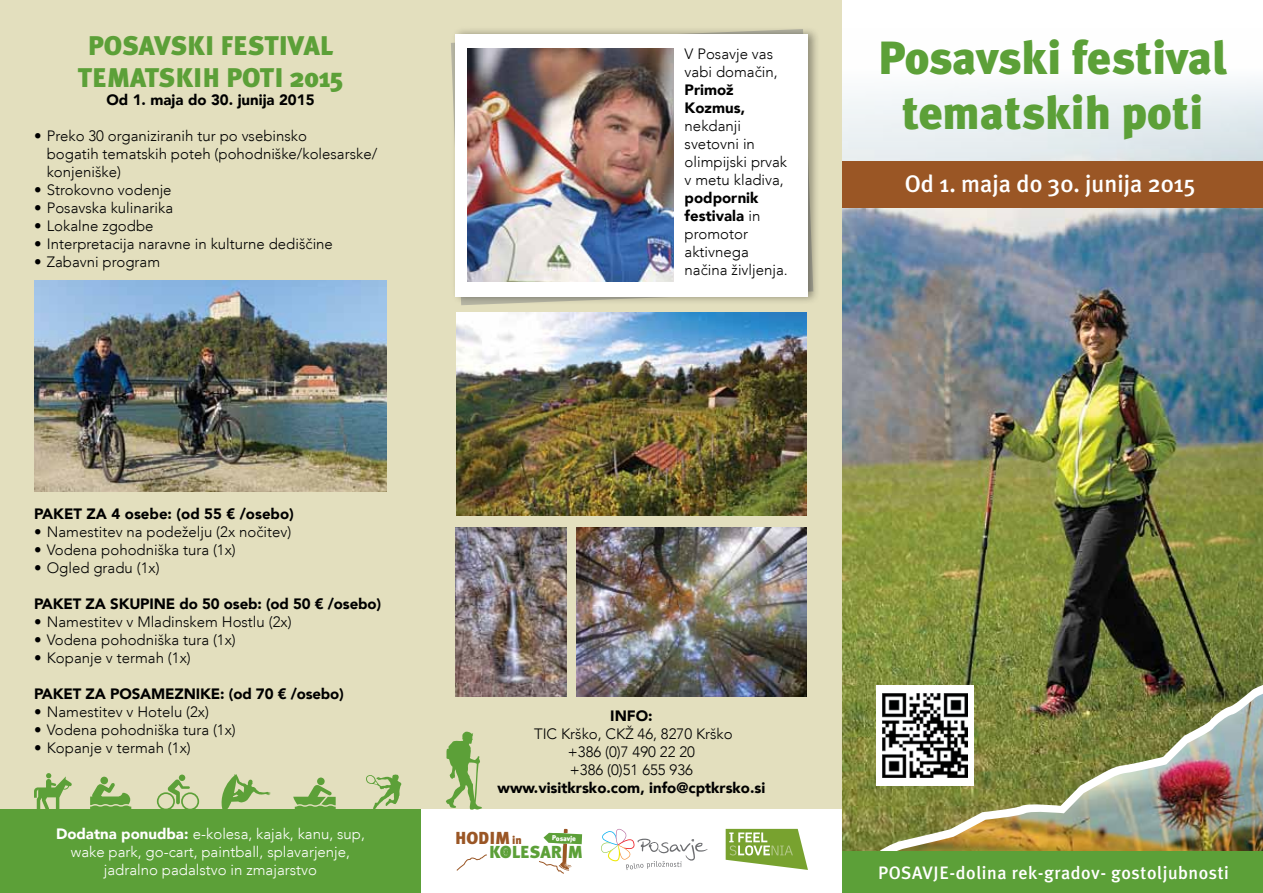
<style>
.page{position:relative;width:1263px;height:893px;background:#fff}
.page>*{position:absolute;margin:0;border:0;box-sizing:border-box;transform-origin:0 0}
.t1{font:900 46.5px/55.8px "ID Meta Plus";color:#5ca038;text-align:center}
.t2{font:900 27px/32.4px "ID Meta Plus";color:#5ca038;text-align:center}
.t3{font:500 24px "ID Meta Plus";color:#fff}
.t4{font:500 18px "ID Meta Plus";letter-spacing:.03em;color:#fff}
.t5{font:900 17.4px "ID Meta Plus";color:#5ca038}
.t6{font:900 17.4px "ID Meta Plus";color:#9a5625}
.t7{font:300 15px/18px "Avenir LT";color:#000}
.t8{font:900 15px/18px "Avenir LT";color:#000}
.t9{font:300 15px/18px "Avenir LT";color:#fff;text-align:center}
.t10{font:900 11.1px "ID Meta Plus";color:#9a5625}
.t11{font:900 7.05px "ID Meta Plus";color:#fff}
.s1{font-weight:900}
</style>
<div class="page">
<img style="left:842px;top:82px;width:421px;height:770px">
<img style="left:861px;top:673px;width:402px;height:179px">
<img style="left:885px;top:694px;width:378px;height:158px">
<div style="left:0;top:0;width:842px;height:893px;background:#e3dfbe"></div>
<div style="left:0;top:810px;width:421px;height:83px;background:#5ca038"></div>
<div style="left:421px;top:810px;width:421px;height:83px;background:#fff"></div>
<div style="left:843px;top:162px;width:420px;height:46px;background:#9a5625"></div>
<div style="left:842px;top:852px;width:421px;height:41px;background:#5ca038"></div>
<img style="left:455px;top:527px;width:112px;height:170px">
<img style="left:577px;top:527px;width:229px;height:170px">
<svg style="left:502px;top:848px;width:8px;height:8px"></svg>
<svg style="left:539px;top:829px;width:43px;height:45px"></svg>
<svg style="left:456px;top:854px;width:31px;height:17px"></svg>
<svg style="left:601px;top:829px;width:107px;height:41px"></svg>
<svg style="left:726px;top:829px;width:82px;height:41px"></svg>
<div style="left:452px;top:26px;width:368px;height:279px;background:#000;opacity:.37"></div>
<div style="left:456px;top:34px;width:352px;height:263px;background:#fff"></div>
<img style="left:468px;top:48px;width:205px;height:234px">
<img style="left:456px;top:313px;width:350px;height:203px">
<div style="left:179px;top:774px;width:6px;height:7px;background:#5ca038;border-radius:50%"></div>
<svg style="left:157px;top:779px;width:42px;height:31px"></svg>
<div style="left:317px;top:777px;width:8px;height:8px;background:#5ca038;border-radius:50%"></div>
<svg style="left:293px;top:783px;width:43px;height:27px"></svg>
<div style="left:100px;top:777px;width:8px;height:7px;background:#5ca038;border-radius:50%"></div>
<svg style="left:90px;top:782px;width:41px;height:28px"></svg>
<svg style="left:219px;top:774px;width:52px;height:36px"></svg>
<svg style="left:446px;top:732px;width:36px;height:78px"></svg>
<svg style="left:366px;top:774px;width:36px;height:36px"></svg>
<svg style="left:34px;top:773px;width:38px;height:37px"></svg>
<img style="left:34px;top:280px;width:353px;height:212px">
<div style="left:876px;top:685px;width:98px;height:101px;background:#fff"></div>
<img style="left:883px;top:693px;width:84px;height:85px">
<h2 class="t2" style="left:78px;top:29px;width:267px">POSAVSKI FESTIVAL<br>TEMATSKIH POTI 2015</h2>
<p class="t8" style="left:106px;top:91px;width:210px">Od 1. maja do 30. junija 2015</p>
<p class="t7" style="left:47px;top:127px;width:332px;text-indent:-13px">• Preko 30 organiziranih tur po vsebinsko<br>bogatih tematskih poteh (pohodniške/kolesarske/ konjeniške)</p>
<p class="t7" style="left:34px;top:181px;width:139px">• Strokovno vodenje</p>
<p class="t7" style="left:34px;top:199px;width:141px">• Posavska kulinarika</p>
<p class="t7" style="left:34px;top:217px;width:121px">• Lokalne zgodbe</p>
<p class="t7" style="left:34px;top:235px;width:300px">• Interpretacija naravne in kulturne dediščine</p>
<p class="t7" style="left:34px;top:253px;width:128px">• Zabavni program</p>
<p class="t7" style="left:685px;top:45px;width:95px">V Posavje vas vabi domačin,</p>
<p class="t8" style="left:685px;top:81px;width:62px">Primož<br>Kozmus,</p>
<p class="t7" style="left:685px;top:117px;width:104px">nekdanji svetovni in olimpijski prvak v metu kladiva,</p>
<p class="t7" style="left:685px;top:189px;width:105px"><span class="s1">podpornik festivala</span> in promotor aktivnega načina življenja.</p>
<p class="t8" style="left:34px;top:505px;width:261px">PAKET ZA 4 osebe: (od 55 € /osebo)</p>
<p class="t7" style="left:34px;top:523px;width:259px">• Namestitev na podeželju (2x nočitev)</p>
<p class="t7" style="left:34px;top:541px;width:203px">• Vodena pohodniška tura (1x)</p>
<p class="t7" style="left:34px;top:559px;width:127px">• Ogled gradu (1x)</p>
<p class="t8" style="left:34px;top:595px;width:349px">PAKET ZA SKUPINE do 50 oseb: (od 50 € /osebo)</p>
<p class="t7" style="left:34px;top:613px;width:259px">• Namestitev v Mladinskem Hostlu (2x)</p>
<p class="t7" style="left:34px;top:631px;width:203px">• Vodena pohodniška tura (1x)</p>
<p class="t7" style="left:34px;top:649px;width:158px">• Kopanje v termah (1x)</p>
<p class="t8" style="left:34px;top:685px;width:311px">PAKET ZA posamez nike : (od 70 € /osebo)</p>
<p class="t7" style="left:34px;top:703px;width:177px">• Namestitev v Hotelu (2x)</p>
<p class="t7" style="left:34px;top:721px;width:203px">• Vodena pohodniška tura (1x)</p>
<p class="t7" style="left:34px;top:739px;width:158px">• Kopanje v termah (1x)</p>
<p class="t9" style="left:56px;top:825px;width:310px"><span class="s1">Dodatna ponudba:</span> e-kolesa, kajak, kanu, sup, wake park, go-cart, paintball, splavarjenje, jadralno padalstvo in zmajarstvo</p>
<p class="t8" style="left:610px;top:707px;width:44px">Info:</p>
<p class="t7" style="left:534px;top:725px;width:200px;text-align:center">TIC Krško, CKŽ 46, 8270 Krško +386 (0)7 490 22 20<br>+386 (0)51 655 936</p>
<p class="t8" style="left:498px;top:779px;width:269px">www.visitkrsko.com, info@cptkrsko.si</p>
<p class="t6" style="left:455px;top:828px;width:57px">HODIM</p>
<p class="t5" style="left:489px;top:842px;width:84px">kolesarim</p>
<p class="t10" style="left:512px;top:834px;width:11px">in</p>
<p class="t11" style="left:552px;top:834px;width:26px;rotate:3deg">Posavje</p>
<h1 class="t1" style="left:878px;top:30px;width:351px">Posavski festival tematskih poti</h1>
<h3 class="t3" style="left:905px;top:170px;width:292px">Od 1. maja do 30. junija 2015</h3>
<p class="t4" style="left:878px;top:862px;width:352px">POSAVJE-dolina rek-gradov- gostoljubnosti</p>
</div>
